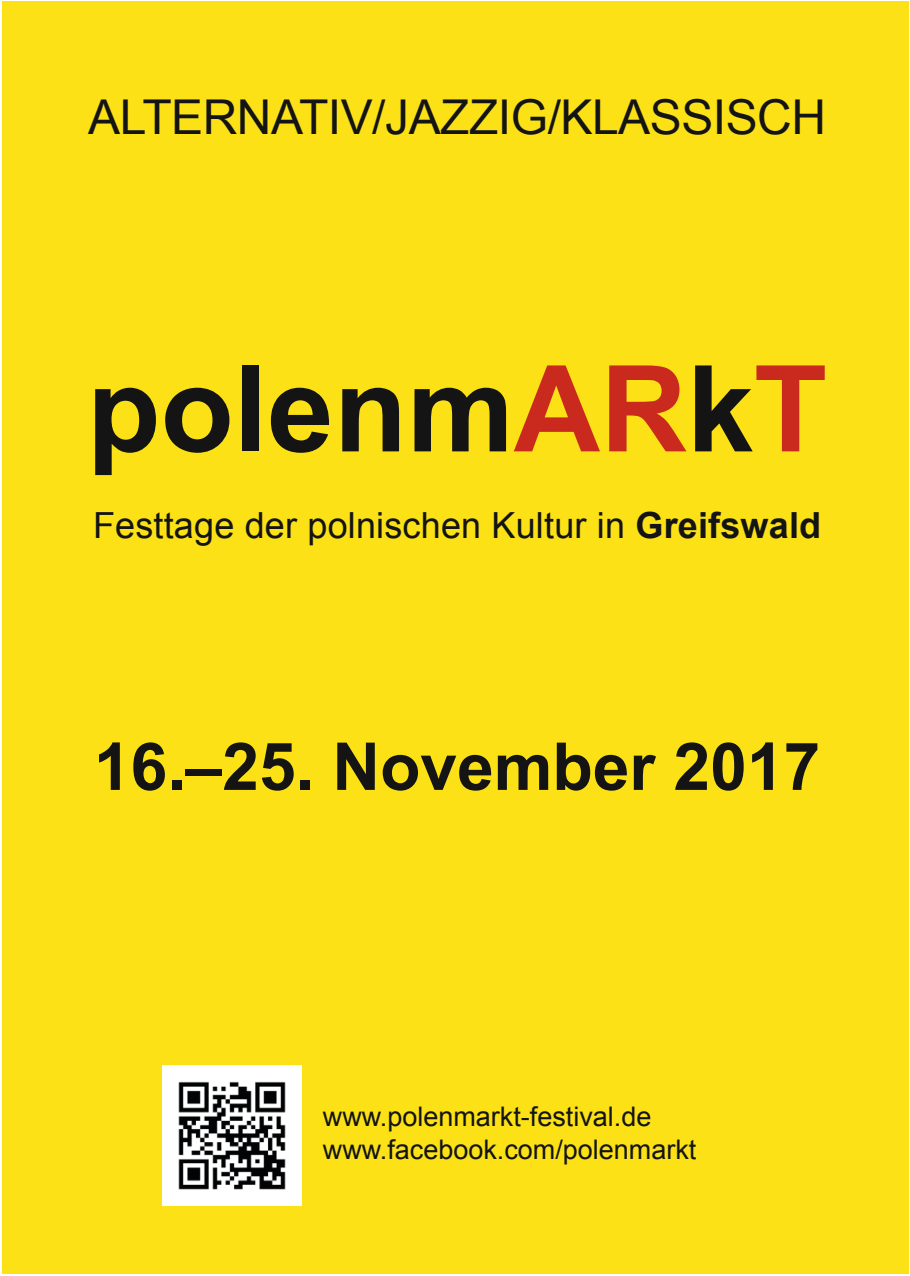
<style>
.page{position:relative;width:910px;height:1276px;background:#fff}
.page>*{position:absolute;margin:0;border:0;box-sizing:border-box;transform-origin:0 0}
.t1{font:700 120px "Arial";color:#131413}
.t2{font:700 66px "Arial";color:#131413}
.t3{font:48px "Arial";letter-spacing:-.01em;color:#131413}
.t4{font:36px "Arial";letter-spacing:.005em;color:#131413}
.t5{font:27px "Arial";color:#131413}
.s1{color:#ca2a1e}
.s2{font-weight:700}
</style>
<div class="page">
<div style="left:2px;top:2px;width:906px;height:1272px;background:#fbe116"></div>
<img style="left:162px;top:1066px;width:140px;height:139px">
<p class="t3" style="left:88px;top:86px;width:739px">ALTERNATIV/JAZZIG/KLASSISCH</p>
<p class="t1" style="left:87px;top:330px;width:742px">polenm<span class="s1">AR</span>k<span class="s1">T</span></p>
<p class="t4" style="left:93px;top:501px;width:730px">Festtage der polnischen Kultur in <span class="s2">Greifswald</span></p>
<p class="t2" style="left:94px;top:723px;width:728px">16.–25. November 2017</p>
<p class="t5" style="left:323px;top:1099px;width:330px">www.polenmarkt-festival.de</p>
<p class="t5" style="left:323px;top:1131px;width:375px">www.facebook.com/polenmarkt</p>
</div>
